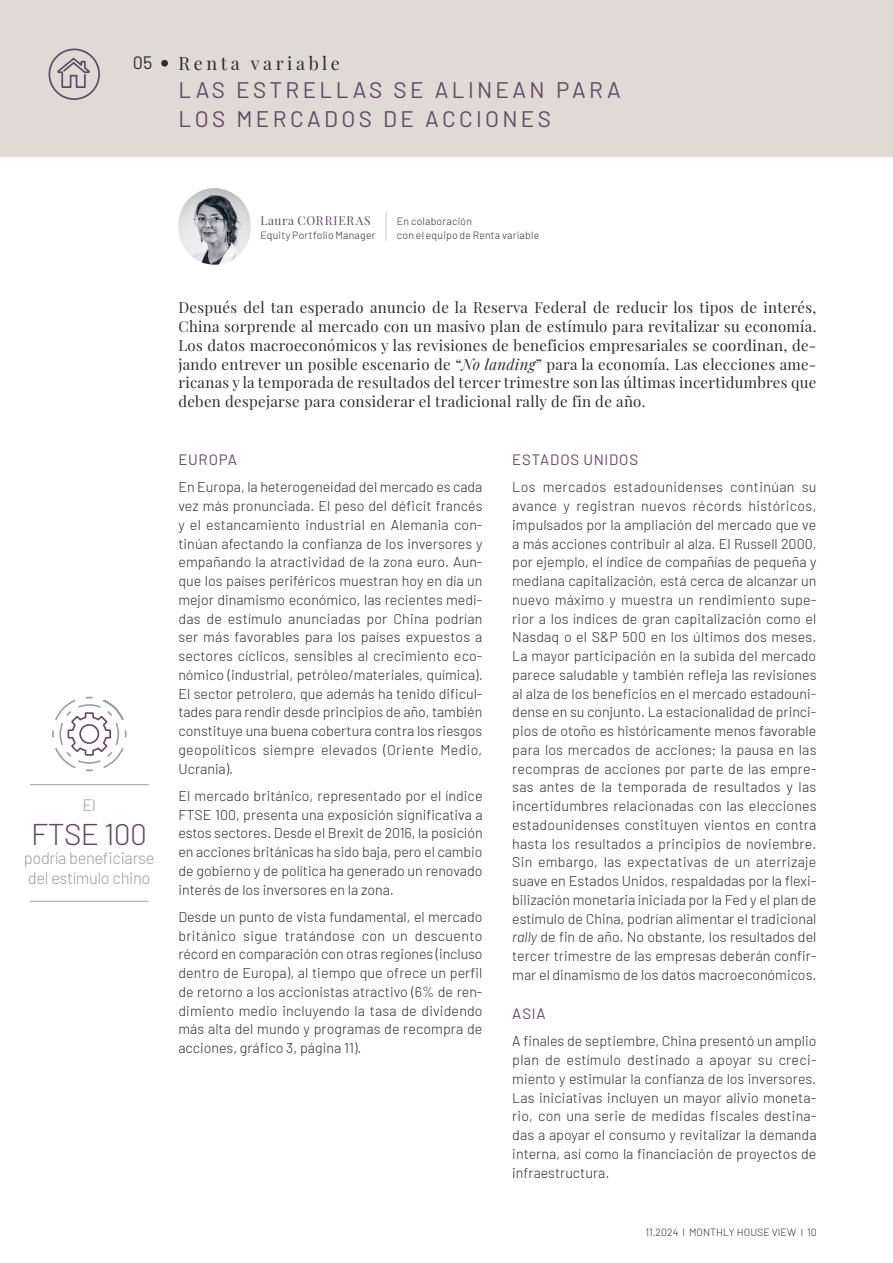
<style>
.page{position:relative;width:893px;height:1263px;background:#fff}
.page>*{position:absolute;margin:0;border:0;box-sizing:border-box;transform-origin:0 0}
.t1{font:300 30px "Barlow";letter-spacing:-.02em;color:#624865}
.t2{font:22.5px/28.5px "Barlow";letter-spacing:.15em;color:#624865}
.t3{font:18px "Playfair Display";letter-spacing:.2em;color:#2a2c30}
.t4{font:18px "Barlow";color:#2a2c30}
.t5{font:300 16.5px/19.5px "Barlow";letter-spacing:-.02em;color:#9d9d9c}
.t6{font:15px/18.8px "Playfair Display";letter-spacing:.02em;color:#2a2c30;text-align:justify}
.t7{font:15px "Barlow";letter-spacing:.055em;color:#624865}
.t8{font:300 14.25px/18.8px "Barlow";color:#2a2c30;text-align:justify}
.t9{font:12px "Playfair Display";letter-spacing:.06em;color:#624865}
.t10{font:300 10.5px/13.5px "Barlow";letter-spacing:.02em;color:#2a2c30}
.t11{font:300 10.5px "Barlow";color:#2a2c30}
.s1{font-style:italic}
</style>
<div class="page">
<div style="left:0;top:0;width:893px;height:156px;background:#dfdad5"></div>
<img style="left:178px;top:188px;width:73px;height:77px;border-radius:36px">
<div style="left:161px;top:60px;width:7px;height:7px;background:#2a2c30;border-radius:50%"></div>
<svg style="left:386px;top:212px;width:1px;height:29px"></svg>
<hr style="left:30px;top:784px;width:119px;height:1px;background:#9d9d9c">
<hr style="left:30px;top:901px;width:119px;height:1px;background:#9d9d9c">
<svg style="left:52px;top:696px;width:75px;height:76px"></svg>
<svg style="left:48px;top:48px;width:52px;height:52px"></svg>
<p class="t4" style="left:133px;top:50px;width:21px">05</p>
<p class="t3" style="left:179px;top:49px;width:163px">Renta variable</p>
<h2 class="t2" style="left:179px;top:74px;width:444px">LAS ESTRELLAS SE ALINEAN PARA<br>LOS MERCADOS DE ACCIONES</h2>
<p class="t9" style="left:260px;top:211px;width:112px">Laura CORRIERAS</p>
<p class="t10" style="left:260px;top:228px;width:117px">Equity Portfolio Manager</p>
<p class="t10" style="left:397px;top:214px;width:144px">En colaboración<br>con el equipo de Renta variable</p>
<p class="t5" style="left:82px;top:794px;width:15px">El</p>
<h1 class="t1" style="left:31px;top:812px;width:117px">FTSE 100</h1>
<p class="t5" style="left:24px;top:847px;width:132px">podría beneficiarse del estímulo chino</p>
<p class="t6" style="left:178px;top:297px;width:640px">Después del tan esperado anuncio de la Reserva Federal de reducir los tipos de interés, China sorprende al mercado con un masivo plan de estímulo para revitalizar su economía.<br>Los datos macroeconómicos y las revisiones de beneficios empresariales se coordinan, de&shy;jando entrever un posible escenario de “<span class="s1">No landing</span>” para la economía. Las elecciones ame&shy;ricanas y la temporada de resultados del tercer trimestre son las últimas incertidumbres que deben despejarse para considerar el tradicional rally de fin de año.</p>
<p class="t7" style="left:178px;top:449px;width:60px">EUROPA</p>
<p class="t8" style="left:178px;top:477px;width:306px">En Europa, la heterogeneidad del mercado es cada vez más pronunciada. El peso del déficit francés y el estancamiento industrial en Alemania con&shy;tinúan afectando la confianza de los inversores y empañando la atractividad de la zona euro. Aun&shy;que los países periféricos muestran hoy en día un mejor dinamismo económico, las recientes medi&shy;das de estímulo anunciadas por China podrían ser más favorables para los países expuestos a sectores cíclicos, sensibles al crecimiento eco&shy;nómico (industrial, petróleo/materiales, química).<br>El sector petrolero, que además ha tenido dificul&shy;tades para rendir desde principios de año, también constituye una buena cobertura contra los riesgos geopolíticos siempre elevados (Oriente Medio, Ucrania).</p>
<p class="t8" style="left:178px;top:785px;width:306px">El mercado británico, representado por el índice FTSE 100, presenta una exposición significativa a estos sectores. Desde el Brexit de 2016, la posición en acciones británicas ha sido baja, pero el cambio de gobierno y de política ha generado un renovado interés de los inversores en la zona.</p>
<p class="t8" style="left:178px;top:906px;width:306px">Desde un punto de vista fundamental, el mercado británico sigue tratándose con un descuento récord en comparación con otras regiones (incluso dentro de Europa), al tiempo que ofrece un perfil de retorno a los accionistas atractivo (6% de ren&shy;dimiento medio incluyendo la tasa de dividendo más alta del mundo y programas de recompra de acciones, gráfico 3, página 11).</p>
<p class="t7" style="left:512px;top:449px;width:127px">ESTADOS UNIDOS</p>
<p class="t8" style="left:512px;top:477px;width:306px">Los mercados estadounidenses continúan su avance y registran nuevos récords históricos, impulsados por la ampliación del mercado que ve a más acciones contribuir al alza. El Russell 2000, por ejemplo, el índice de compañías de pequeña y mediana capitalización, está cerca de alcanzar un nuevo máximo y muestra un rendimiento supe&shy;rior a los índices de gran capitalización como el Nasdaq o el S&amp;P 500 en los últimos dos meses.<br>La mayor participación en la subida del mercado parece saludable y también refleja las revisiones al alza de los beneficios en el mercado estadouni&shy;dense en su conjunto. La estacionalidad de princi&shy;pios de otoño es históricamente menos favorable para los mercados de acciones; la pausa en las recompras de acciones por parte de las empre&shy;sas antes de la temporada de resultados y las incertidumbres relacionadas con las elecciones estadounidenses constituyen vientos en contra hasta los resultados a principios de noviembre.<br>Sin embargo, las expectativas de un aterrizaje suave en Estados Unidos, respaldadas por la flexi&shy;bilización monetaria iniciada por la Fed y el plan de estímulo de China, podrían alimentar el tradicional <span class="s1">rally</span> de fin de año. No obstante, los resultados del tercer trimestre de las empresas deberán confir&shy;mar el dinamismo de los datos macroeconómicos.</p>
<p class="t7" style="left:512px;top:1003px;width:35px">ASIA</p>
<p class="t8" style="left:512px;top:1031px;width:306px">A finales de septiembre, China presentó un amplio plan de estímulo destinado a apoyar su creci&shy;miento y estimular la confianza de los inversores.<br>Las iniciativas incluyen un mayor alivio moneta&shy;rio, con una serie de medidas fiscales destina&shy;das a apoyar el consumo y revitalizar la demanda interna, así como la financiación de proyectos de infraestructura.</p>
<p class="t11" style="left:645px;top:1225px;width:173px">11.2024 l MONTHLY HOUSE VIEW l 10</p>
</div>
